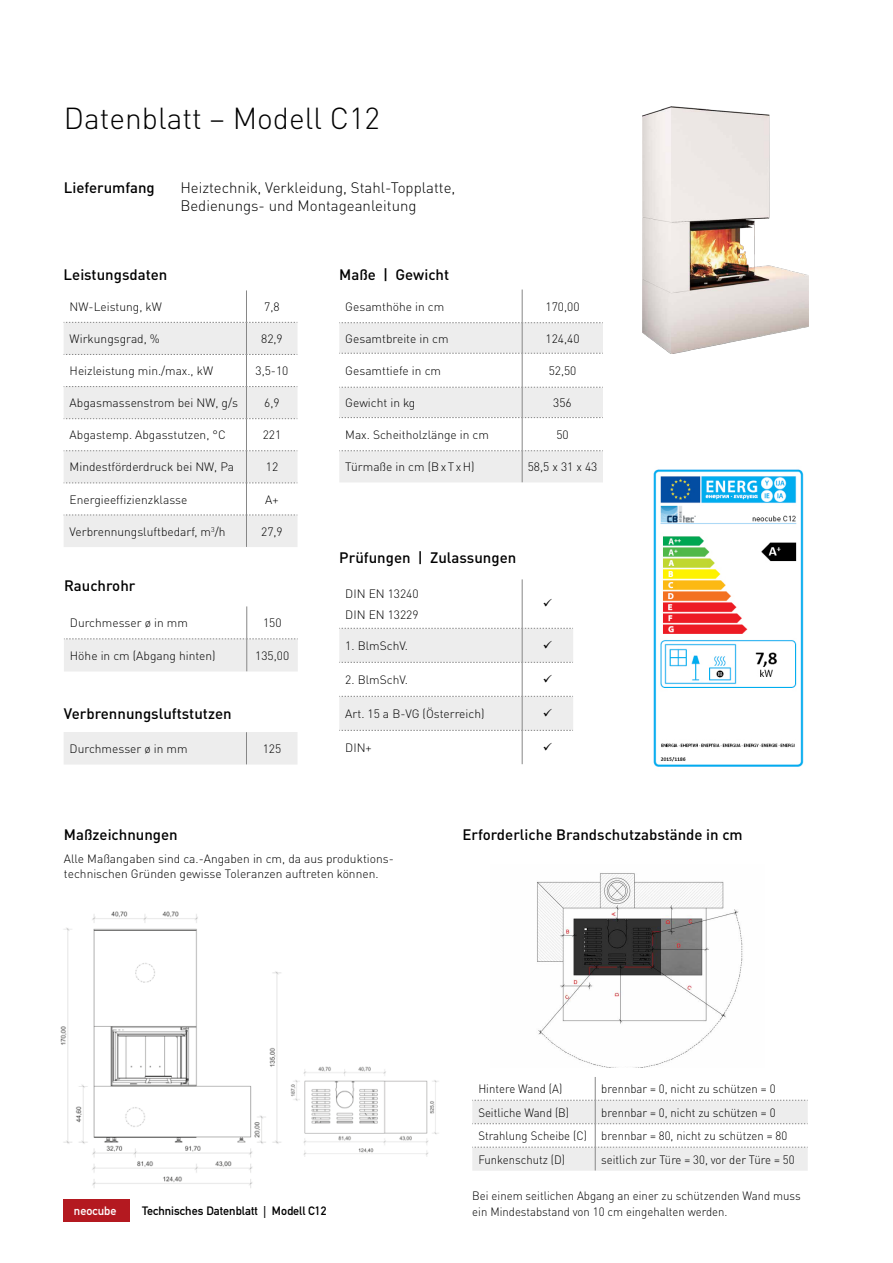
<style>
.page{position:relative;width:893px;height:1263px;background:#fff}
.page>*{position:absolute;margin:0;border:0;box-sizing:border-box;transform-origin:0 0}
.t1{font:300 30px "DINOT";color:#000}
.t2{font:500 15px "DINOT";color:#000}
.t3{font:300 15px/18px "DINOT";color:#000}
.t4{font:300 12px/14.4px "DINOT";color:#000}
.t5{font:300 12px/23.4px "DINOT";color:#000;scale:.95 1}
.t6{font:12px "DIN Mittelschrift Std";color:#000}
.t7{font:12px "DIN Mittelschrift Std";color:#fff}
</style>
<div class="page">
<div style="left:63px;top:1199px;width:67px;height:22px;background:#b41920"></div>
<img style="left:537px;top:873px;width:206px;height:195px">
<img style="left:643px;top:107px;width:165px;height:247px">
<img style="left:653px;top:469px;width:151px;height:298px">
<svg style="left:472px;top:1077px;width:336px;height:94px"></svg>
<div style="left:64px;top:323px;width:233px;height:224px;background:#ededed"></div>
<svg style="left:64px;top:321px;width:234px;height:2px"></svg>
<svg style="left:64px;top:354px;width:234px;height:162px"></svg>
<hr style="left:246px;top:290px;width:1px;height:32px;background:#878787">
<hr style="left:246px;top:322px;width:1px;height:32px;background:#878787">
<hr style="left:246px;top:354px;width:1px;height:33px;background:#878787">
<hr style="left:246px;top:387px;width:1px;height:32px;background:#878787">
<hr style="left:246px;top:419px;width:1px;height:32px;background:#878787">
<hr style="left:246px;top:451px;width:1px;height:32px;background:#878787">
<hr style="left:246px;top:483px;width:1px;height:32px;background:#878787">
<hr style="left:246px;top:515px;width:1px;height:32px;background:#878787">
<svg style="left:339px;top:322px;width:264px;height:160px"></svg>
<hr style="left:522px;top:290px;width:1px;height:33px;background:#878787">
<hr style="left:522px;top:323px;width:1px;height:30px;background:#878787">
<hr style="left:522px;top:353px;width:1px;height:34px;background:#878787">
<hr style="left:522px;top:387px;width:1px;height:31px;background:#878787">
<hr style="left:522px;top:418px;width:1px;height:33px;background:#878787">
<hr style="left:522px;top:451px;width:1px;height:31px;background:#878787">
<svg style="left:64px;top:606px;width:234px;height:65px"></svg>
<hr style="left:246px;top:606px;width:1px;height:33px;background:#878787">
<hr style="left:246px;top:639px;width:1px;height:32px;background:#878787">
<div style="left:64px;top:732px;width:233px;height:32px;background:#ededed"></div>
<hr style="left:246px;top:732px;width:1px;height:32px;background:#878787">
<hr style="left:522px;top:579px;width:1px;height:49px;background:#878787">
<img style="left:60px;top:911px;width:221px;height:277px">
<img style="left:290px;top:1066px;width:149px;height:90px">
<svg style="left:339px;top:628px;width:234px;height:136px"></svg>
<h1 class="t1" style="left:64px;top:100px;width:318px">Datenblatt – Modell C12</h1>
<p class="t2" style="left:64px;top:178px;width:93px">Lieferumfang</p>
<p class="t3" style="left:180px;top:178px;width:276px">Heiztechnik, Verkleidung, Stahl-Topplatte,<br>Bedienungs- und Montageanleitung</p>
<p class="t2" style="left:64px;top:264px;width:105px">Leistungsdaten</p>
<p class="t2" style="left:339px;top:264px;width:111px">Maße | Gewicht</p>
<p class="t4" style="left:345px;top:299px;width:100px">Gesamthöhe in cm</p>
<p class="t4" style="left:546px;top:299px;width:35px">170,00</p>
<p class="t4" style="left:345px;top:331px;width:105px">Gesamtbreite in cm</p>
<p class="t4" style="left:546px;top:331px;width:35px">124,40</p>
<p class="t4" style="left:345px;top:363px;width:97px">Gesamttiefe in cm</p>
<p class="t4" style="left:549px;top:363px;width:29px">52,50</p>
<p class="t4" style="left:345px;top:395px;width:72px">Gewicht in kg</p>
<p class="t4" style="left:553px;top:395px;width:20px">356</p>
<p class="t4" style="left:345px;top:427px;width:145px">Max. Scheitholzlänge in cm</p>
<p class="t4" style="left:556px;top:427px;width:14px">50</p>
<p class="t4" style="left:345px;top:460px;width:131px">Türmaße in cm (BxTxH)</p>
<p class="t4" style="left:528px;top:460px;width:71px">58,5 x 31 x 43</p>
<p class="t4" style="left:70px;top:299px;width:94px">NW-Leistung, kW</p>
<p class="t4" style="left:264px;top:299px;width:17px">7,8</p>
<p class="t4" style="left:70px;top:331px;width:92px">Wirkungsgrad, %</p>
<p class="t4" style="left:261px;top:331px;width:23px">82,9</p>
<p class="t4" style="left:70px;top:363px;width:145px">Heizleistung min./max., kW</p>
<p class="t4" style="left:256px;top:363px;width:34px">3,5-10</p>
<p class="t4" style="left:70px;top:396px;width:170px">Abgasmassenstrom bei NW, g/s</p>
<p class="t4" style="left:264px;top:396px;width:17px">6,9</p>
<p class="t4" style="left:70px;top:428px;width:158px">Abgastemp. Abgasstutzen, °C</p>
<p class="t4" style="left:263px;top:428px;width:20px">221</p>
<p class="t4" style="left:70px;top:460px;width:166px">Mindestförderdruck bei NW, Pa</p>
<p class="t4" style="left:266px;top:460px;width:14px">12</p>
<p class="t4" style="left:70px;top:492px;width:119px">Energieeffizienzklasse</p>
<p class="t4" style="left:265px;top:492px;width:15px">A+</p>
<p class="t4" style="left:70px;top:524px;width:157px">Verbrennungsluftbedarf, m<sup>3</sup>/h</p>
<p class="t4" style="left:261px;top:524px;width:23px">27,9</p>
<p class="t2" style="left:64px;top:575px;width:73px">Rauchrohr</p>
<p class="t4" style="left:70px;top:615px;width:120px">Durchmesser ø in mm</p>
<p class="t4" style="left:263px;top:615px;width:20px">150</p>
<p class="t4" style="left:70px;top:648px;width:147px">Höhe in cm (Abgang hinten)</p>
<p class="t4" style="left:255px;top:648px;width:35px">135,00</p>
<p class="t2" style="left:64px;top:704px;width:169px">Verbrennungsluftstutzen</p>
<p class="t4" style="left:70px;top:741px;width:120px">Durchmesser ø in mm</p>
<p class="t4" style="left:263px;top:741px;width:20px">125</p>
<p class="t2" style="left:339px;top:548px;width:178px">Prüfungen | Zulassungen</p>
<p class="t4" style="left:345px;top:583px;width:75px;line-height:21.1px">DIN EN 13240<br>DIN EN 13229</p>
<p class="t4" style="left:345px;top:638px;width:64px">1. BlmSchV.</p>
<p class="t4" style="left:345px;top:672px;width:64px">2. BlmSchV.</p>
<p class="t4" style="left:345px;top:706px;width:141px">Art. 15 a B-VG (Österreich)</p>
<p class="t4" style="left:345px;top:740px;width:28px">DIN+</p>
<p class="t2" style="left:64px;top:825px;width:115px">Maßzeichnungen</p>
<p class="t4" style="left:64px;top:852px;width:331px">Alle Maßangaben sind ca.-Angaben in cm, da aus produktions&shy;technischen Gründen gewisse Toleranzen auftreten können.</p>
<p class="t2" style="left:462px;top:825px;width:282px">Erforderliche Brandschutzabstände in cm</p>
<p class="t7" style="left:74px;top:1203px;width:44px">neocube</p>
<p class="t6" style="left:142px;top:1203px;width:186px">Technisches Datenblatt | Modell C12</p>
<p class="t5" style="left:478px;top:1077px;width:90px">Hintere Wand (A)</p>
<p class="t5" style="left:601px;top:1077px;width:185px">brennbar = 0, nicht zu schützen = 0</p>
<p class="t5" style="left:478px;top:1100px;width:97px">Seitliche Wand (B)</p>
<p class="t5" style="left:478px;top:1100px;width:327px;text-indent:123px">brennbar = 0, nicht zu schützen = 0<br>Strahlung Scheibe (C) brennbar = 80, nicht zu schützen = 80<br>Funkenschutz (D)</p>
<p class="t5" style="left:601px;top:1147px;width:205px">seitlich zur Türe = 30, vor der Türe = 50</p>
<p class="t5" style="left:472px;top:1187px;width:347px;line-height:16.2px">Bei einem seitlichen Abgang an einer zu schützenden Wand muss ein Mindestabstand von 10 cm eingehalten werden.</p>
</div>
